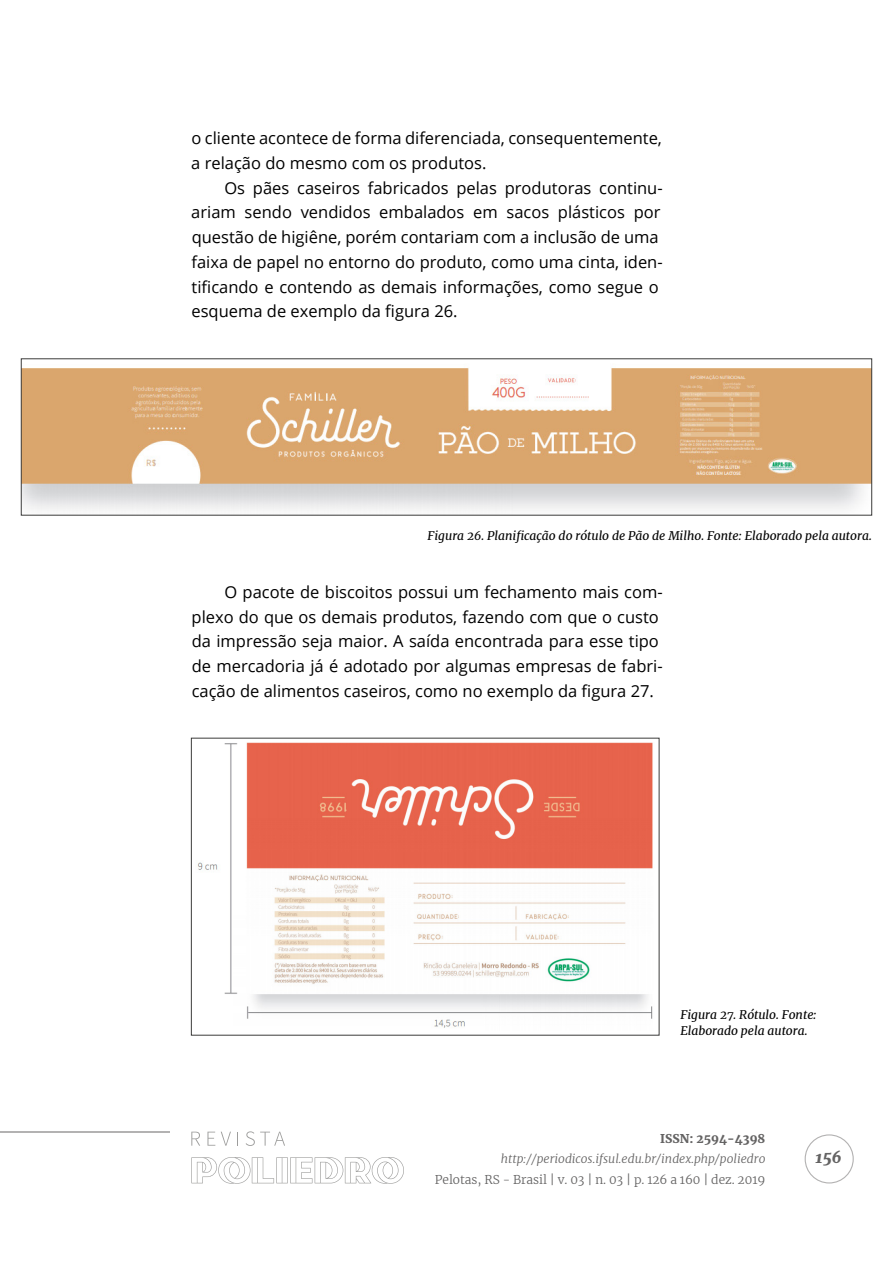
<style>
.page{position:relative;width:893px;height:1263px;background:#fff}
.page>*{position:absolute;margin:0;border:0;box-sizing:border-box;transform-origin:0 0}
.t1{font:16.5px/24.8px "Open Sans";color:#000}
.t2{font:italic 900 16.5px "Merriweather";color:#646363}
.t3{font:italic 12px/16.5px "Merriweather";color:#000}
.t4{font:italic 300 12px "Merriweather";color:#646363}
.t5{font:300 12px "Merriweather";color:#646363}
.t6{font:900 12px "Merriweather";color:#646363}
</style>
<div class="page">
<div style="left:805px;top:1134px;width:49px;height:49px;border:1px solid #b3b2b2;border-radius:50%"></div>
<svg style="left:191px;top:1157px;width:213px;height:27px"></svg>
<svg style="left:191px;top:1132px;width:9px;height:14px"></svg>
<svg style="left:207px;top:1132px;width:8px;height:14px"></svg>
<svg style="left:221px;top:1132px;width:10px;height:14px"></svg>
<svg style="left:237px;top:1132px;width:1px;height:14px"></svg>
<svg style="left:246px;top:1131px;width:39px;height:15px"></svg>
<hr style="left:0;top:1131px;width:170px;height:1px;background:#b3b2b2">
<img style="left:23px;top:368px;width:847px;height:143px">
<img style="left:197px;top:742px;width:456px;height:286px">
<p class="t1" style="left:191px;top:125px;width:472px">o cliente acontece de forma diferenciada, consequentemente, a relação do mesmo com os produtos.</p>
<p class="t1" style="left:191px;top:175px;width:473px;text-indent:33px">Os pães caseiros fabricados pelas produtoras continu&shy;ariam sendo vendidos embalados em sacos plásticos por questão de higiêne, porém contariam com a inclusão de uma faixa de papel no entorno do produto, como uma cinta, iden&shy;tificando e contendo as demais informações, como segue o esquema de exemplo da figura 26.</p>
<p class="t3" style="left:428px;top:527px;width:446px">Figura 26. Planificação do rótulo de Pão de Milho. Fonte: Elaborado pela autora.</p>
<p class="t1" style="left:192px;top:579px;width:473px;text-indent:33px">O pacote de biscoitos possui um fechamento mais com&shy;plexo do que os demais produtos, fazendo com que o custo da impressão seja maior. A saída encontrada para esse tipo de mercadoria já é adotado por algumas empresas de fabri&shy;cação de alimentos caseiros, como no exemplo da figura 27.</p>
<p class="t3" style="left:681px;top:1006px;width:138px">Figura 27. Rótulo. Fonte:<br>Elaborado pela autora.</p>
<p class="t6" style="left:660px;top:1130px;width:107px">ISSN: 2594-4398</p>
<p class="t4" style="left:501px;top:1151px;width:266px">http://periodicos.ifsul.edu.br/index.php/poliedro</p>
<p class="t5" style="left:435px;top:1171px;width:332px">Pelotas, RS - Brasil | v. 03 | n. 03 | p. 126 a 160 | dez. 2019</p>
<p class="t2" style="left:815px;top:1146px;width:28px">156</p>
</div>
